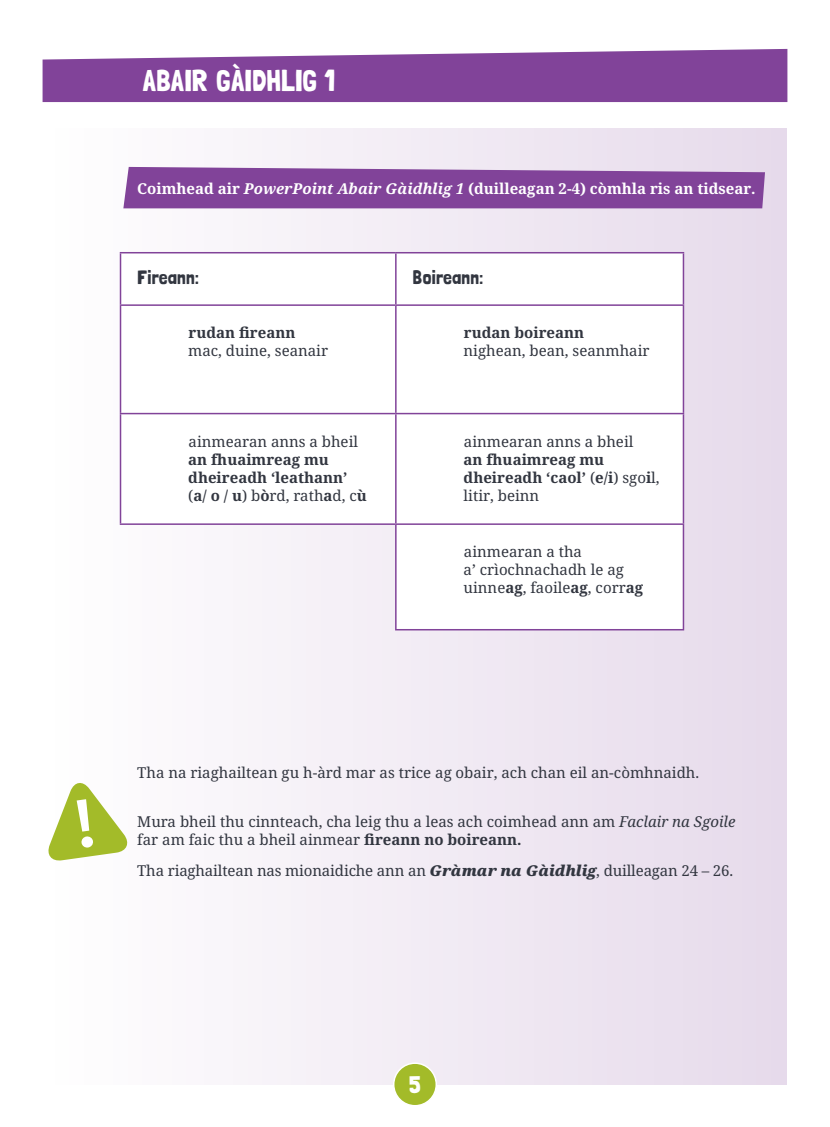
<style>
.page{position:relative;width:830px;height:1127px;background:#fff}
.page>*{position:absolute;margin:0;border:0;box-sizing:border-box;transform-origin:0 0}
.title_top_line{font:30px "Londrina Solid";color:#fff}
.points{font:24px "Londrina Solid";color:#fff}
.highlighted{font:19.5px "Londrina Solid";color:#323640}
.Body_Table_Body{font:15px/18px "Noto Serif";color:#323640}
.t1{font:700 15px/18px "Noto Serif";color:#323640}
.Body_Table_Body-2{font:700 15px "Noto Serif";color:#fff}
.s1{font-style:italic}
.s2{font-weight:700}
.s3{font-weight:400}
.s4{font-weight:900;font-style:italic}
</style>
<div class="page">
<div style="left:43px;top:128px;width:744px;height:956px;background:linear-gradient(to right,#fffefe,#e6daeb)"></div>
<svg style="left:123px;top:167px;width:641px;height:41px;background:#884e9f"></svg>
<svg style="left:120px;top:253px;width:562px;height:377px"></svg>
<hr style="left:120px;top:252px;width:275px;height:1px;background:#814399">
<hr style="left:120px;top:253px;width:1px;height:51px;background:#814399">
<hr style="left:395px;top:252px;width:289px;height:1px;background:#814399">
<hr style="left:395px;top:253px;width:1px;height:51px;background:#814399">
<hr style="left:682px;top:253px;width:2px;height:51px;background:#814399">
<hr style="left:120px;top:304px;width:275px;height:2px;background:#814399">
<hr style="left:120px;top:306px;width:1px;height:107px;background:#814399">
<hr style="left:395px;top:304px;width:289px;height:2px;background:#814399">
<hr style="left:395px;top:306px;width:1px;height:107px;background:#814399">
<hr style="left:682px;top:306px;width:2px;height:107px;background:#814399">
<hr style="left:120px;top:413px;width:275px;height:1px;background:#814399">
<hr style="left:120px;top:414px;width:1px;height:109px;background:#814399">
<hr style="left:120px;top:523px;width:275px;height:2px;background:#814399">
<hr style="left:395px;top:413px;width:289px;height:1px;background:#814399">
<hr style="left:395px;top:414px;width:1px;height:109px;background:#814399">
<hr style="left:682px;top:414px;width:2px;height:109px;background:#814399">
<hr style="left:395px;top:523px;width:289px;height:2px;background:#814399">
<hr style="left:395px;top:525px;width:1px;height:104px;background:#814399">
<hr style="left:682px;top:525px;width:2px;height:104px;background:#814399">
<hr style="left:395px;top:629px;width:289px;height:1px;background:#814399">
<svg style="left:43px;top:49px;width:744px;height:53px;background:#8d55a3"></svg>
<svg style="left:46px;top:780px;width:84px;height:82px"></svg>
<div style="left:393px;top:1063px;width:43px;height:43px;background:#a3bb29;border-radius:50%"></div>
<div style="left:393px;top:1062px;width:44px;height:44px;border:2px solid #fff;border-radius:50%"></div>
<p class="title_top_line" style="left:142px;top:62px;width:194px">ABAIR GÀIDHLIG 1</p>
<p class="Body_Table_Body-2" style="left:137px;top:178px;width:619px">Coimhead air <span class="s1">PowerPoint Abair Gàidhlig 1</span> (duilleagan 2-4) còmhla ris an tidsear.</p>
<p class="highlighted" style="left:137px;top:266px;width:63px">Fireann:</p>
<p class="highlighted" style="left:412px;top:266px;width:72px">Boireann:</p>
<p class="Body_Table_Body" style="left:188px;top:324px;width:141px"><span class="s2">rudan fireann </span>mac, duine, seanair</p>
<p class="Body_Table_Body" style="left:463px;top:324px;width:187px"><span class="s2">rudan boireann </span>nighean, bean, seanmhair</p>
<p class="t1" style="left:188px;top:432px;width:180px"><span class="s3">ainmearan anns a bheil </span>an fhuaimreag mu dheireadh ‘leathann’ <span class="s3">(</span>a/ o / u<span class="s3">) b</span>ò<span class="s3">rd, rath</span>a<span class="s3">d, c</span>ù</p>
<p class="Body_Table_Body" style="left:463px;top:433px;width:197px">ainmearan anns a bheil<br><span class="s2">an fhuaimreag mu dheireadh ‘caol’</span> (<span class="s2">e/i</span>) sgo<span class="s2">i</span>l, litir, beinn</p>
<p class="Body_Table_Body" style="left:463px;top:543px;width:181px">ainmearan a tha<br>a’ crìochnachadh le ag uinne<span class="s2">ag</span>, faoile<span class="s2">ag</span>, corr<span class="s2">ag</span></p>
<p class="Body_Table_Body" style="left:137px;top:764px;width:563px">Tha na riaghailtean gu h-àrd mar as trice ag obair, ach chan eil an-còmhnaidh.</p>
<p class="Body_Table_Body" style="left:137px;top:813px;width:599px">Mura bheil thu cinnteach, cha leig thu a leas ach coimhead ann am <span class="s1">Faclair na Sgoile </span>far am faic thu a bheil ainmear <span class="s2">fireann no boireann.</span></p>
<p class="Body_Table_Body" style="left:137px;top:862px;width:597px">Tha riaghailtean nas mionaidiche ann an <span class="s4">Gràmar na Gàidhlig</span>, duilleagan 24 – 26.</p>
<p class="points" style="left:409px;top:1070px;width:13px">5</p>
</div>
